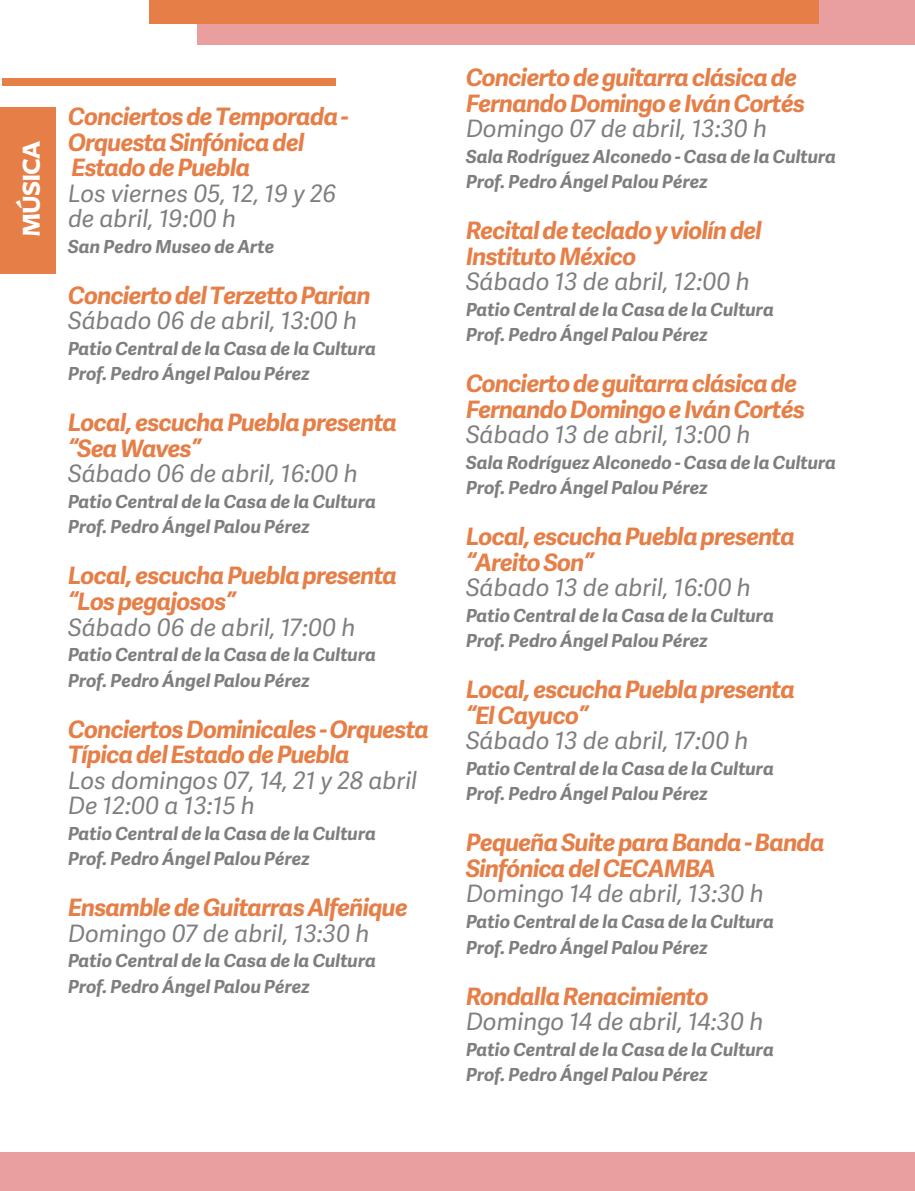
<style>
.page{position:relative;width:915px;height:1191px;background:#fff}
.page>*{position:absolute;margin:0;border:0;box-sizing:border-box;transform-origin:0 0}
.SUBS_T2{font:italic 700 24px/25.5px "Adelle Sans";letter-spacing:-.03em;color:#e67f47}
.SUBS_T2-2{font:italic 24px/25.5px "Adelle Sans";color:#7e7d7f}
.TITULOS_1{font:900 24px "Heroica";letter-spacing:-.05em;color:#fff}
.SUBS_T2-3{font:italic 700 18px/25.5px "Adelle Sans";color:#7e7d7f}
.s1{font-weight:400;color:#7e7d7f}
.s2{font-weight:700;color:#e67f47}
</style>
<div class="page">
<div style="left:0;top:1152px;width:914px;height:39px;background:#e99f9f"></div>
<div style="left:0;top:107px;width:55px;height:167px;background:#e67f47"></div>
<div style="left:2px;top:78px;width:334px;height:8px;background:#e67f47"></div>
<div style="left:197px;top:0;width:717px;height:45px;background:#e99f9f"></div>
<div style="left:148px;top:0;width:670px;height:23px;background:#e67f47"></div>
<p class="TITULOS_1" style="left:16px;top:237px;width:97px;rotate:-90deg">MÚSICA</p>
<p class="SUBS_T2" style="left:68px;top:103px;width:282px">Conciertos de Temporada -<br>Orquesta Sinfónica del</p>
<p class="SUBS_T2" style="left:71px;top:154px;width:180px">Estado de Puebla</p>
<p class="SUBS_T2-2" style="left:68px;top:180px;width:269px">Los viernes 05, 12, 19 y 26</p>
<p class="SUBS_T2-2" style="left:68px;top:205px;width:169px">de abril, 19:00 h</p>
<p class="SUBS_T2-3" style="left:68px;top:233px;width:208px">San Pedro Museo de Arte</p>
<p class="SUBS_T2" style="left:68px;top:282px;width:304px">Concierto del Terzetto Parian</p>
<p class="SUBS_T2-2" style="left:68px;top:307px;width:290px">Sábado 06 de abril, 13:00 h</p>
<p class="SUBS_T2-3" style="left:68px;top:335px;width:309px">Patio Central de la Casa de la Cultura</p>
<p class="SUBS_T2-3" style="left:68px;top:361px;width:243px">Prof. Pedro Ángel Palou Pérez</p>
<p class="SUBS_T2" style="left:68px;top:409px;width:330px">Local, escucha Puebla presenta “Sea Waves”</p>
<p class="SUBS_T2-2" style="left:68px;top:460px;width:291px">Sábado 06 de abril, 16:00 h</p>
<p class="SUBS_T2-3" style="left:68px;top:488px;width:309px">Patio Central de la Casa de la Cultura</p>
<p class="SUBS_T2-3" style="left:68px;top:514px;width:243px">Prof. Pedro Ángel Palou Pérez</p>
<p class="SUBS_T2" style="left:68px;top:562px;width:330px">Local, escucha Puebla presenta</p>
<p class="SUBS_T2" style="left:68px;top:588px;width:169px">“Los pegajosos”</p>
<p class="SUBS_T2-2" style="left:68px;top:613px;width:289px">Sábado 06 de abril, 17:00 h</p>
<p class="SUBS_T2-3" style="left:68px;top:641px;width:309px">Patio Central de la Casa de la Cultura</p>
<p class="SUBS_T2-3" style="left:68px;top:667px;width:243px">Prof. Pedro Ángel Palou Pérez</p>
<p class="SUBS_T2" style="left:68px;top:715px;width:362px">Conciertos Dominicales - Orquesta<br>Típica del Estado de Puebla</p>
<p class="SUBS_T2-2" style="left:68px;top:766px;width:350px">Los domingos 07, 14, 21 y 28 abril</p>
<p class="SUBS_T2-2" style="left:68px;top:792px;width:188px">De 12:00 a 13:15 h</p>
<p class="SUBS_T2-3" style="left:68px;top:820px;width:309px">Patio Central de la Casa de la Cultura</p>
<p class="SUBS_T2-3" style="left:68px;top:845px;width:243px">Prof. Pedro Ángel Palou Pérez</p>
<p class="SUBS_T2" style="left:68px;top:894px;width:341px">Ensamble de Guitarras Alfeñique</p>
<p class="SUBS_T2-2" style="left:68px;top:919px;width:302px">Domingo 07 de abril, 13:30 h</p>
<p class="SUBS_T2-3" style="left:68px;top:947px;width:309px">Patio Central de la Casa de la Cultura</p>
<p class="SUBS_T2-3" style="left:68px;top:973px;width:243px">Prof. Pedro Ángel Palou Pérez</p>
<p class="SUBS_T2" style="left:466px;top:64px;width:340px">Concierto de guitarra clásica de<br>Fernando Domingo e Iván Cortés</p>
<p class="SUBS_T2-2" style="left:466px;top:115px;width:302px">Domingo 07 de abril, 13:30 h</p>
<p class="SUBS_T2-3" style="left:466px;top:143px;width:372px">Sala Rodríguez Alconedo - Casa de la Cultura<br>Prof. Pedro Ángel Palou Pérez</p>
<p class="SUBS_T2" style="left:466px;top:217px;width:297px">Recital de teclado y violín del<br>Instituto México<br><span class="s1">Sábado 13 de abril, 12:00 h</span></p>
<p class="SUBS_T2-3" style="left:466px;top:296px;width:309px">Patio Central de la Casa de la Cultura</p>
<p class="SUBS_T2-3" style="left:466px;top:321px;width:243px">Prof. Pedro Ángel Palou Pérez</p>
<p class="SUBS_T2" style="left:466px;top:370px;width:340px">Concierto de guitarra clásica de<br>Fernando Domingo e Iván Cortés<br><span class="s1">Sábado 13 de abril, 13:00 h</span></p>
<p class="SUBS_T2-3" style="left:466px;top:449px;width:372px">Sala Rodríguez Alconedo - Casa de la Cultura<br>Prof. Pedro Ángel Palou Pérez</p>
<p class="SUBS_T2" style="left:466px;top:523px;width:330px">Local, escucha Puebla presenta “Areito Son”</p>
<p class="SUBS_T2-2" style="left:466px;top:574px;width:286px">Sábado 13 de abril, 16:00 h</p>
<p class="SUBS_T2-3" style="left:466px;top:602px;width:309px">Patio Central de la Casa de la Cultura</p>
<p class="SUBS_T2-3" style="left:466px;top:627px;width:243px">Prof. Pedro Ángel Palou Pérez</p>
<p class="SUBS_T2" style="left:466px;top:676px;width:330px">Local, escucha Puebla presenta</p>
<p class="SUBS_T2" style="left:466px;top:702px;width:124px">“El Cayuco”</p>
<p class="SUBS_T2-2" style="left:466px;top:727px;width:284px">Sábado 13 de abril, 17:00 h</p>
<p class="SUBS_T2-3" style="left:466px;top:755px;width:309px">Patio Central de la Casa de la Cultura</p>
<p class="SUBS_T2-3" style="left:466px;top:780px;width:243px">Prof. Pedro Ángel Palou Pérez</p>
<p class="SUBS_T2" style="left:466px;top:829px;width:360px">Pequeña Suite para Banda - Banda<br>Sinfónica del CECAMBA<br><span class="s1">Domingo 14 de abril, 13:30 h</span></p>
<p class="SUBS_T2-3" style="left:466px;top:908px;width:309px">Patio Central de la Casa de la Cultura</p>
<p class="SUBS_T2-3" style="left:466px;top:933px;width:243px">Prof. Pedro Ángel Palou Pérez</p>
<p class="SUBS_T2-2" style="left:466px;top:982px;width:299px"><span class="s2">Rondalla Renacimiento<br></span>Domingo 14 de abril, 14:30 h</p>
<p class="SUBS_T2-3" style="left:466px;top:1035px;width:309px">Patio Central de la Casa de la Cultura</p>
<p class="SUBS_T2-3" style="left:466px;top:1061px;width:243px">Prof. Pedro Ángel Palou Pérez</p>
</div>
